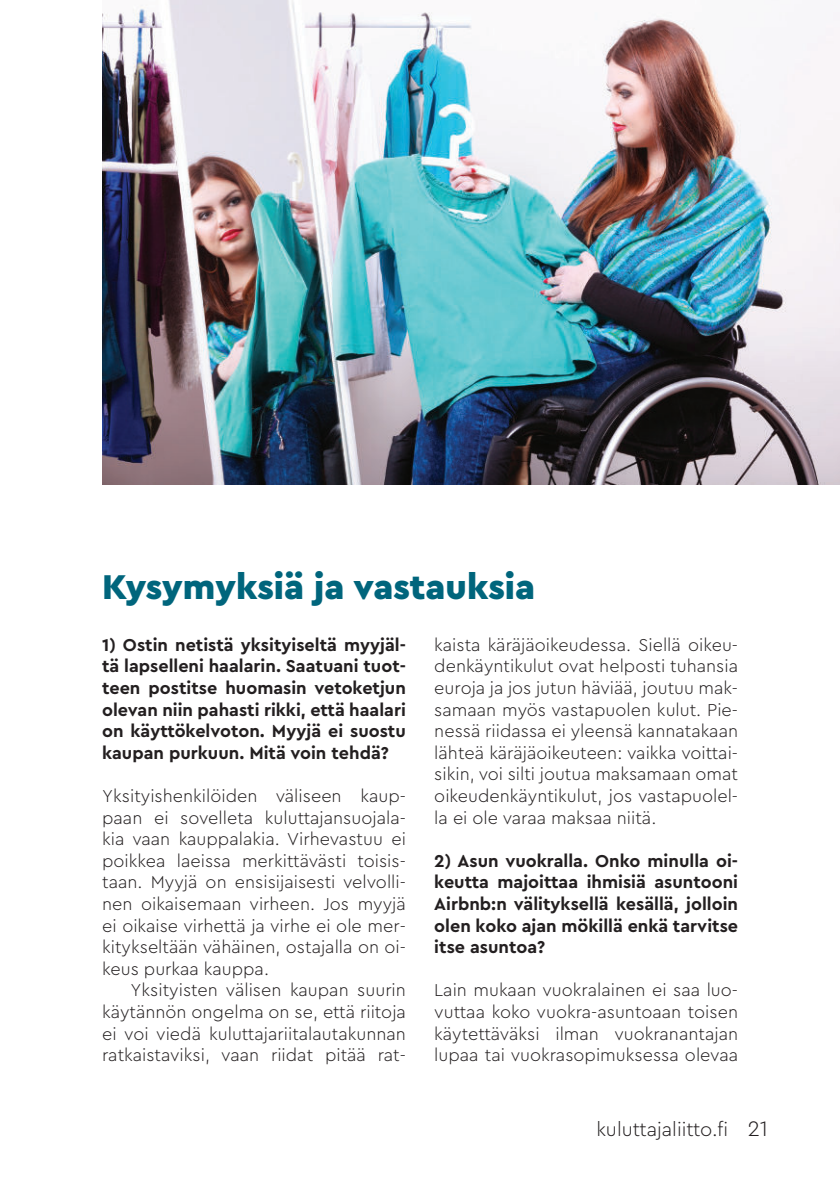
<style>
.page{position:relative;width:840px;height:1191px;background:#fff}
.page>*{position:absolute;margin:0;border:0;box-sizing:border-box;transform-origin:0 0}
.t1{font:900 36px "Cera Pro";color:#00657c}
.t2{font:300 20px "Cera Pro";color:#231f20}
.t3{font:300 18px/21.6px "Cera Pro";color:#231f20;text-align:justify}
.t4{font:700 18px/21.6px "Cera Pro";color:#231f20;text-align:justify}
.s1{font-size:22px}
</style>
<div class="page">
<img style="left:102px;top:0;width:737px;height:484px">
<h1 class="t1" style="left:102px;top:571px;width:434px">Kysymyksiä ja vastauksia</h1>
<p class="t4" style="left:102px;top:635px;width:305px">1) Ostin netistä yksityiseltä myyjäl&shy;tä lapselleni haalarin. Saatuani tuot&shy;teen postitse huomasin vetoketjun olevan niin pahasti rikki, että haalari on käyttökelvoton. Myyjä ei suostu kaupan purkuun. Mitä voin tehdä?</p>
<p class="t3" style="left:102px;top:786px;width:305px">Yksityishenkilöiden väliseen kaup&shy;paan ei sovelleta kuluttajansuojala&shy;kia vaan kauppalakia. Virhevastuu ei poikkea laeissa merkittävästi toisis&shy;taan. Myyjä on ensisijaisesti velvolli&shy;nen oikaisemaan virheen. Jos myyjä ei oikaise virhettä ja virhe ei ole mer&shy;kitykseltään vähäinen, ostajalla on oi&shy;keus purkaa kauppa.</p>
<p class="t3" style="left:102px;top:980px;width:305px;text-indent:28px">Yksityisten välisen kaupan suurin käytännön ongelma on se, että riitoja ei voi viedä kuluttajariitalautakunnan ratkaistaviksi, vaan riidat pitää rat-</p>
<p class="t3" style="left:434px;top:634px;width:305px">kaista käräjäoikeudessa. Siellä oikeu&shy;denkäyntikulut ovat helposti tuhansia euroja ja jos jutun häviää, joutuu mak&shy;samaan myös vastapuolen kulut. Pie&shy;nessä riidassa ei yleensä kannatakaan lähteä käräjäoikeuteen: vaikka voittai&shy;sikin, voi silti joutua maksamaan omat oikeudenkäyntikulut, jos vastapuolel&shy;la ei ole varaa maksaa niitä.</p>
<p class="t4" style="left:434px;top:851px;width:305px">2) Asun vuokralla. Onko minulla oi&shy;keutta majoittaa ihmisiä asuntooni Airbnb:n välityksellä kesällä, jolloin olen koko ajan mökillä enkä tarvitse itse asuntoa?</p>
<p class="t3" style="left:434px;top:980px;width:305px">Lain mukaan vuokralainen ei saa luo&shy;vuttaa koko vuokra-asuntoaan toisen käytettäväksi ilman vuokranantajan lupaa tai vuokrasopimuksessa olevaa</p>
<p class="t2" style="left:596px;top:1120px;width:173px">kuluttajaliitto.fi <span class="s1">21</span></p>
</div>
